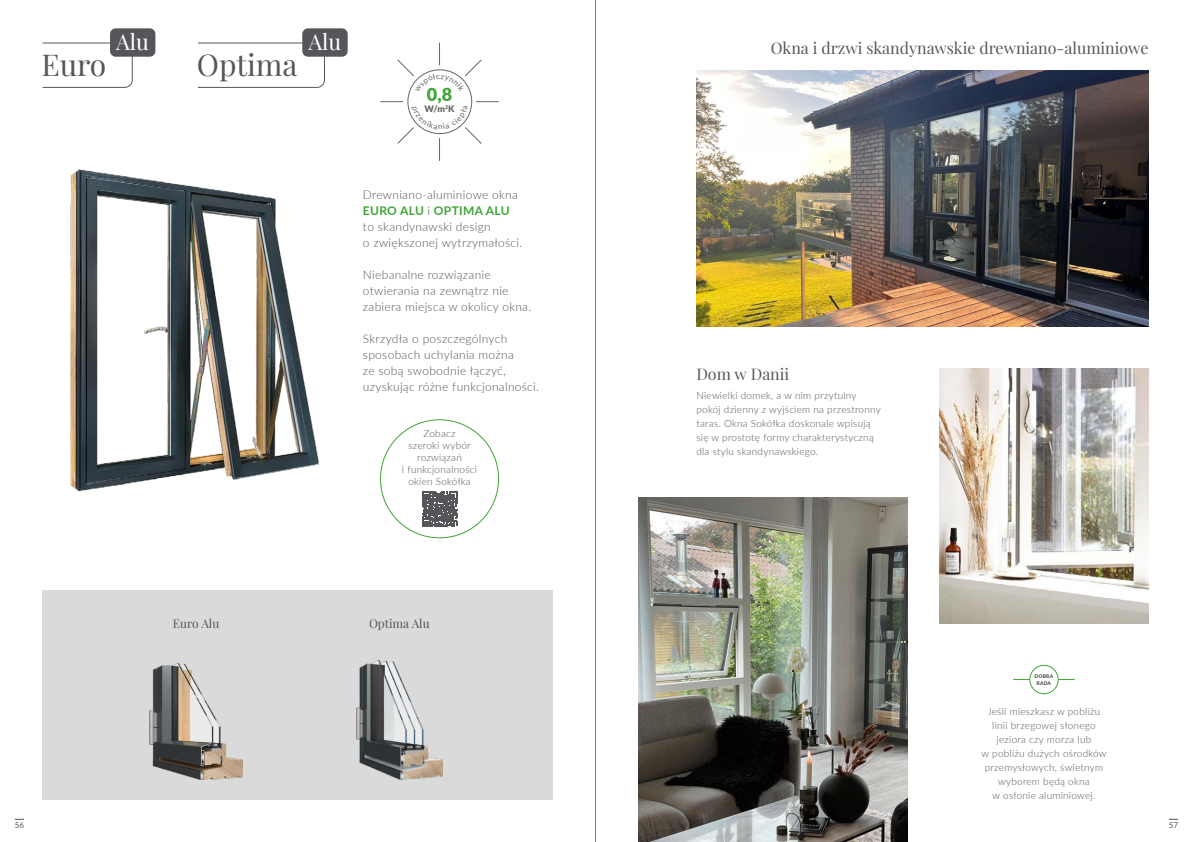
<style>
.page{position:relative;width:1191px;height:842px;background:#fff}
.page>*{position:absolute;margin:0;border:0;box-sizing:border-box;transform-origin:0 0}
.product_name{font:30px "Playfair Display";color:#54565a}
.product_type{font:22px "Playfair Display";color:#fff}
.t1{font:900 18px "Lato";color:#3fa535}
.text{font:16px "Playfair Display";color:#54565a}
.text-2{font:300 12px/16px "Lato";letter-spacing:.025em;color:#54565a}
.text-3{font:12px "Playfair Display";color:#54565a}
.text-4{font:300 10px/14px "Lato";letter-spacing:.025em;color:#54565a;text-align:center}
.t2{font:900 9px "Lato";color:#65665d}
.t3{font:8px "Lato";color:#54565a}
.t4{font:900 5px/7px "Lato";letter-spacing:.03em;color:#54565a;text-align:center}
.s1{font-weight:700;color:#3fa535}
</style>
<div class="page">
<div style="left:43px;top:590px;width:510px;height:209px;background:#dadada"></div>
<img style="left:696px;top:71px;width:452px;height:255px">
<img style="left:638px;top:498px;width:269px;height:344px">
<img style="left:939px;top:368px;width:209px;height:256px">
<hr style="left:1013px;top:679px;width:61px;height:1px;background:#3fa535">
<div style="left:1029px;top:665px;width:29px;height:29px;background:#fff;border-radius:50%"></div>
<div style="left:1029px;top:665px;width:29px;height:29px;border:1px solid #3fa535;border-radius:50%"></div>
<img style="left:356px;top:660px;width:86px;height:120px">
<img style="left:150px;top:663px;width:92px;height:117px">
<svg style="left:42px;top:42px;width:91px;height:46px"></svg>
<div style="left:110px;top:28px;width:45px;height:29px;background:#54565a;border-radius:6px"></div>
<svg style="left:198px;top:42px;width:127px;height:46px"></svg>
<div style="left:302px;top:28px;width:46px;height:29px;background:#54565a;border-radius:6px"></div>
<img style="left:71px;top:170px;width:248px;height:321px">
<svg style="left:423px;top:492px;width:34px;height:34px"></svg>
<hr style="left:595px;top:0;width:1px;height:842px;background:#000">
<svg style="left:397px;top:43px;width:85px;height:49px"></svg>
<svg style="left:380px;top:101px;width:119px;height:60px"></svg>
<p class="product_name" style="left:41px;top:41px;width:66px">Euro</p>
<p class="product_type" style="left:116px;top:25px;width:34px">Alu</p>
<p class="product_name" style="left:197px;top:41px;width:102px">Optima</p>
<p class="product_type" style="left:308px;top:25px;width:34px">Alu</p>
<p class="t1" style="left:427px;top:81px;width:27px">0,8</p>
<p class="t2" style="left:424px;top:102px;width:32px">W/m<sup>2</sup>K</p>
<p class="text-2" style="left:363px;top:186px;width:161px">Drewniano-aluminiowe okna<br><span class="s1">EURO ALU</span> i <span class="s1">OPTIMA ALU </span>to skandynawski design<br>o zwiększonej wytrzymałości.</p>
<p class="text-2" style="left:363px;top:266px;width:170px">Niebanalne rozwiązanie otwierania na zewnątrz nie zabiera miejsca w okolicy okna.</p>
<p class="text-2" style="left:363px;top:330px;width:177px">Skrzydła o poszczególnych sposobach uchylania można<br>ze sobą swobodnie łączyć, uzyskując różne funkcjonalności.</p>
<p class="text-4" style="left:402px;top:427px;width:77px;line-height:12px">Zobacz<br>szeroki wybór rozwiązań<br>i funkcjonalności okien Sokółka</p>
<p class="text-3" style="left:173px;top:614px;width:48px">Euro Alu</p>
<p class="text-3" style="left:369px;top:614px;width:62px">Optima Alu</p>
<p class="text" style="left:771px;top:35px;width:379px">Okna i drzwi skandynawskie drewniano-‑ aluminiowe</p>
<p class="text" style="left:696px;top:361px;width:94px">Dom w Danii</p>
<p class="text-4" style="left:696px;top:388px;width:186px;text-align:left">Niewielki domek, a w nim przytulny pokój dzienny z wyjściem na przestronny taras. Okna Sokółka doskonale wpisują się w prostotę formy charakterystyczną dla stylu skandynawskiego.</p>
<p class="t4" style="left:1034px;top:672px;width:20px">DOBRA<br>RADA</p>
<p class="text-4" style="left:981px;top:704px;width:126px">Jeśli mieszkasz w pobliżu linii brzegowej słonego jeziora czy morza lub<br>w pobliżu dużych ośrodków przemysłowych, świetnym wyborem będą okna<br>w osłonie aluminiowej.</p>
<p class="t3" style="left:15px;top:820px;width:11px">56</p>
<p class="t3" style="left:1168px;top:820px;width:11px">57</p>
</div>
